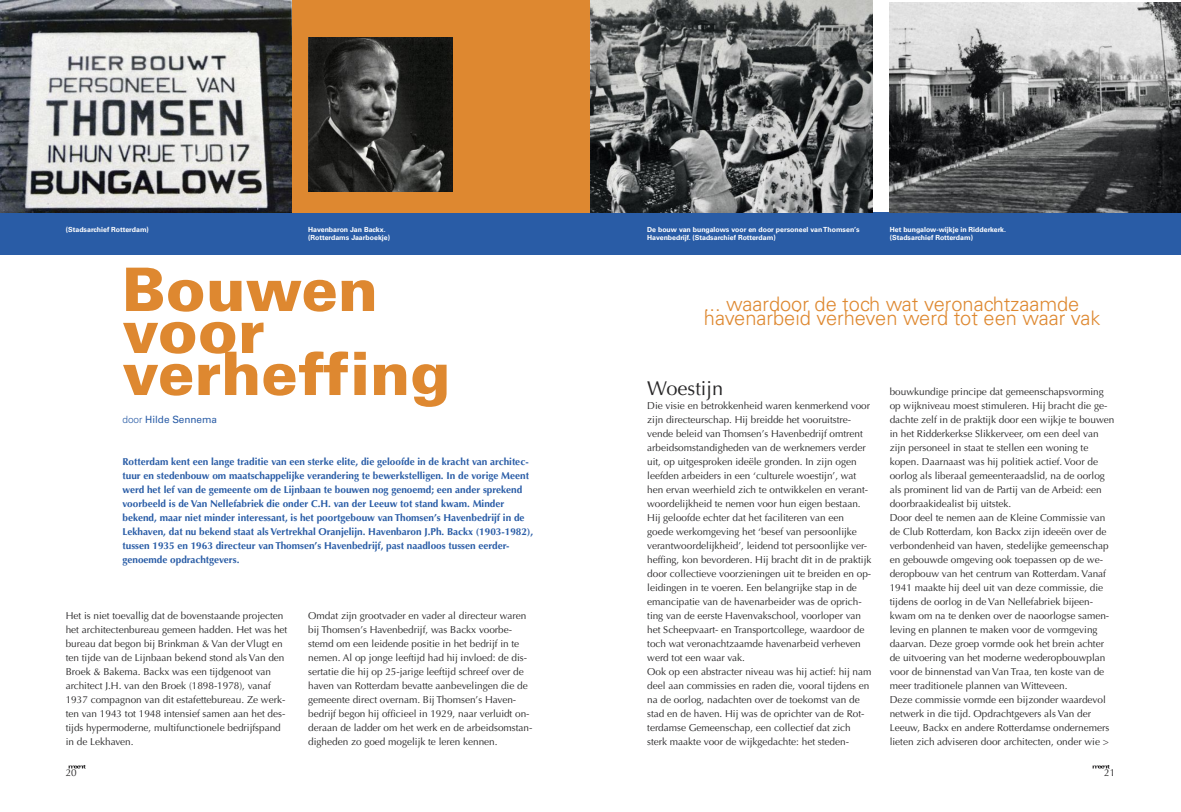
<style>
.page{position:relative;width:1181px;height:812px;background:#fff}
.page>*{position:absolute;margin:0;border:0;box-sizing:border-box;transform-origin:0 0}
.t1{font:900 60px "Univers";color:#de8830}
.t2{font:300 20px "Univers";color:#de8830}
.t3{font:20px "Optima";color:#272627}
.t4{font:10px/14px "Optima";color:#272627}
.t5{font:700 10px/14px "Optima";color:#295ca6}
.t6{font:10px "Univers";color:#295ca6}
.t7{font:700 7px/8px "Univers";color:#fff}
.s1{font-weight:300}
</style>
<div class="page">
<div style="left:0;top:213px;width:590px;height:42px;background:#295ca6"></div>
<div style="left:291px;top:1px;width:299px;height:212px;background:#de8830"></div>
<div style="left:590px;top:213px;width:590px;height:42px;background:#295ca6"></div>
<img style="left:590px;top:1px;width:282px;height:212px">
<img style="left:889px;top:2px;width:291px;height:211px">
<img style="left:0;top:1px;width:291px;height:212px">
<svg style="left:69px;top:765px;width:17px;height:3px"></svg>
<svg style="left:1092px;top:765px;width:17px;height:3px"></svg>
<img style="left:308px;top:37px;width:145px;height:154px">
<p class="t7" style="left:66px;top:226px;width:85px">(Stadsarchief Rotterdam)</p>
<h1 class="t1" style="left:122px;top:252px;width:257px">Bouwen</h1>
<h1 class="t1" style="left:122px;top:294px;width:144px">voor</h1>
<h1 class="t1" style="left:122px;top:336px;width:329px">verheffing</h1>
<p class="t6" style="left:122px;top:413px;width:96px"><span class="s1">door</span> Hilde Sennema</p>
<p class="t5" style="left:122px;top:455px;width:412px">Rotterdam kent een lange traditie van een sterke elite, die geloofde in de kracht van architec&shy;tuur en stedenbouw om maatschappelijke verandering te bewerkstelligen. In de vorige Meent werd het lef van de gemeente om de Lijnbaan te bouwen nog genoemd; een ander sprekend voorbeeld is de Van Nellefabriek die onder C.H. van der Leeuw tot stand kwam. Minder bekend, maar niet minder interessant, is het poortgebouw van Thomsen’s Havenbedrijf in de Lekhaven, dat nu bekend staat als Vertrekhal Oranjelijn. Havenbaron J.Ph. Backx (1903-1982), tussen 1935 en 1963 directeur van Thomsen’s Havenbedrijf, past naadloos tussen eerder&shy;genoemde opdrachtgevers.</p>
<p class="t7" style="left:308px;top:226px;width:83px">Havenbaron Jan Backx. (Rotterdams Jaarboekje)</p>
<p class="t7" style="left:889px;top:226px;width:118px">Het bungalow-wijkje in Ridderkerk. (Stadsarchief Rotterdam)</p>
<p class="t7" style="left:647px;top:226px;width:214px">De bouw van bungalows voor en door personeel vanThomsen’s<br>Havenbedrijf. (Stadsarchief Rotterdam)</p>
<h2 class="t2" style="left:703px;top:292px;width:377px">... waardoor de toch wat veronachtzaamde</h2>
<h2 class="t2" style="left:703px;top:306px;width:398px">havenarbeid verheven werd tot een waar vak</h2>
<h2 class="t3" style="left:647px;top:376px;width:77px">Woestijn</h2>
<p class="t4" style="left:647px;top:399px;width:226px">Die visie en betrokkenheid waren kenmerkend voor zijn directeurschap. Hij breidde het vooruitstre&shy;vende beleid van Thomsen’s Havenbedrijf omtrent arbeidsomstandigheden van de werknemers verder uit, op uitgesproken ideële gronden. In zijn ogen leefden arbeiders in een ‘culturele woestijn’, wat hen ervan weerhield zich te ontwikkelen en verant&shy;woordelijkheid te nemen voor hun eigen bestaan.<br>Hij geloofde echter dat het faciliteren van een goede werkomgeving het ‘besef van persoonlijke verantwoordelijkheid’, leidend tot persoonlijke ver&shy;heffing, kon bevorderen. Hij bracht dit in de praktijk door collectieve voorzieningen uit te breiden en op&shy;leidingen in te voeren. Een belangrijke stap in de emancipatie van de havenarbeider was de oprich&shy;ting van de eerste Havenvakschool, voorloper van het Scheepvaart- en Transportcollege, waardoor de toch wat veronachtzaamde havenarbeid verheven werd tot een waar vak.<br>Ook op een abstracter niveau was hij actief: hij nam deel aan commissies en raden die, vooral tijdens en na de oorlog, nadachten over de toekomst van de stad en de haven. Hij was de oprichter van de Rot&shy;terdamse Gemeenschap, een collectief dat zich sterk maakte voor de wijkgedachte: het steden-</p>
<p class="t4" style="left:889px;top:385px;width:226px">bouwkundige principe dat gemeenschapsvorming op wijkniveau moest stimuleren. Hij bracht die ge&shy;dachte zelf in de praktijk door een wijkje te bouwen in het Ridderkerkse Slikkerveer, om een deel van zijn personeel in staat te stellen een woning te kopen. Daarnaast was hij politiek actief. Voor de oorlog als liberaal gemeenteraadslid, na de oorlog als prominent lid van de Partij van de Arbeid: een doorbraakidealist bij uitstek.<br>Door deel te nemen aan de Kleine Commissie van de Club Rotterdam, kon Backx zijn ideeën over de verbondenheid van haven, stedelijke gemeenschap en gebouwde omgeving ook toepassen op de we&shy;deropbouw van het centrum van Rotterdam. Vanaf 1941 maakte hij deel uit van deze commissie, die tijdens de oorlog in de Van Nellefabriek bijeen&shy;kwam om na te denken over de naoorlogse samen&shy;leving en plannen te maken voor de vormgeving daarvan. Deze groep vormde ook het brein achter de uitvoering van het moderne wederopbouwplan voor de binnenstad van Van Traa, ten koste van de meer traditionele plannen van Witteveen.<br>Deze commissie vormde een bijzonder waardevol netwerk in die tijd. Opdrachtgevers als Van der Leeuw, Backx en andere Rotterdamse ondernemers lieten zich adviseren door architecten, onder wie &gt;</p>
<p class="t4" style="left:66px;top:609px;width:223px">Het is niet toevallig dat de bovenstaande projecten het architectenbureau gemeen hadden. Het was het bureau dat begon bij Brinkman &amp; Van der Vlugt en ten tijde van de Lijnbaan bekend stond als Van den Broek &amp; Bakema. Backx was een tijdgenoot van architect J.H. van den Broek (1898-1978), vanaf 1937 compagnon van dit estafettebureau. Ze werk&shy;ten van 1943 tot 1948 intensief samen aan het des&shy;tijds hypermoderne, multifunctionele bedrijfspand in de Lekhaven.</p>
<p class="t4" style="left:308px;top:609px;width:226px">Omdat zijn grootvader en vader al directeur waren bij Thomsen’s Havenbedrijf, was Backx voorbe&shy;stemd om een leidende positie in het bedrijf in te nemen. Al op jonge leeftijd had hij invloed: de dis&shy;sertatie die hij op 25-jarige leeftijd schreef over de haven van Rotterdam bevatte aanbevelingen die de gemeente direct overnam. Bij Thomsen’s Haven&shy;bedrijf begon hij officieel in 1929, naar verluidt on&shy;deraan de ladder om het werk en de arbeidsomstan&shy;digheden zo goed mogelijk te leren kennen.</p>
<p class="t4" style="left:66px;top:766px;width:13px">20</p>
<p class="t4" style="left:1103px;top:766px;width:13px">21</p>
</div>
